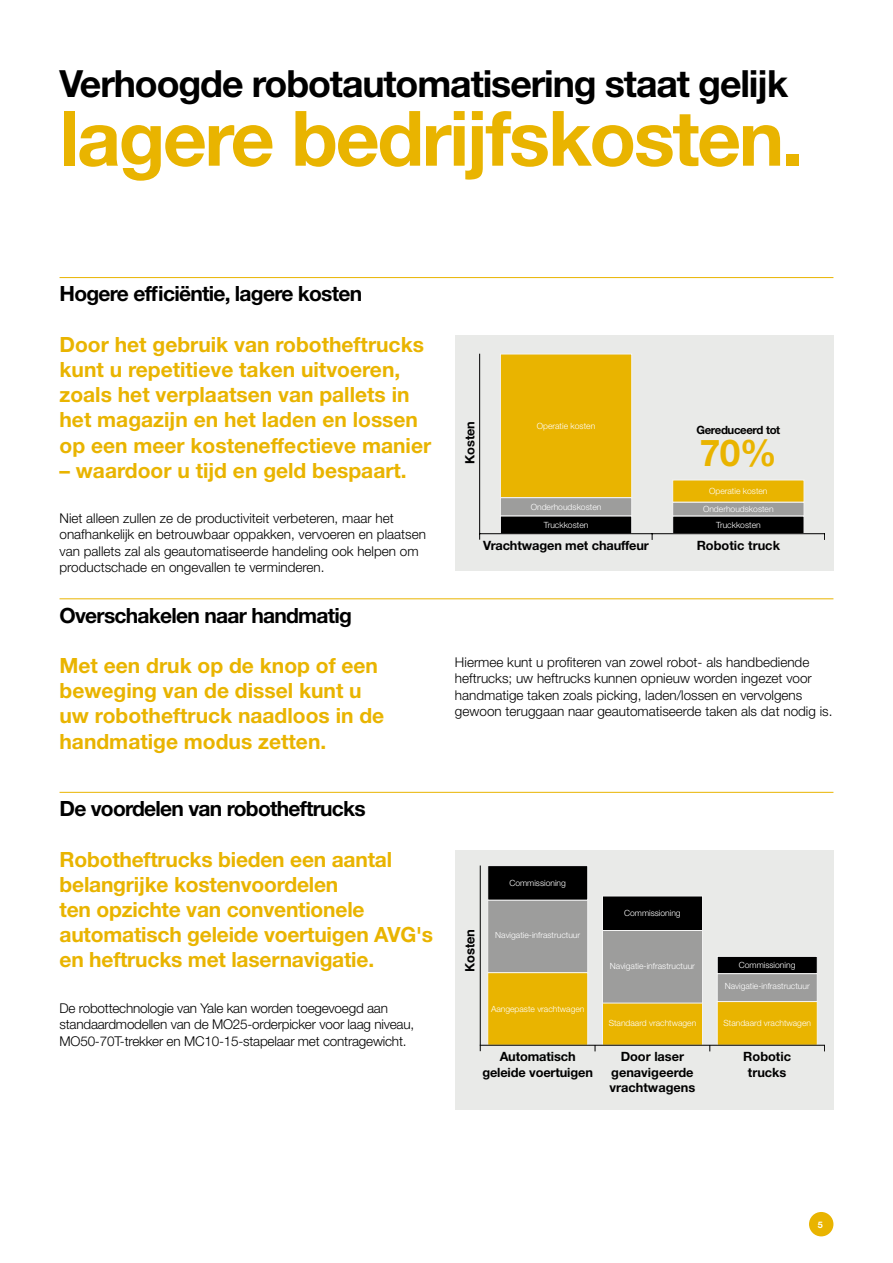
<style>
.page{position:relative;width:893px;height:1263px;background:#fff}
.page>*{position:absolute;margin:0;border:0;box-sizing:border-box;transform-origin:0 0}
.t1{font:700 76.5px "Helvetica Neue";letter-spacing:-.03em;color:#e9b400}
.t2{font:700 37.5px "Helvetica Neue";letter-spacing:-.03em;color:#000}
.t3{font:700 37.05px "Helvetica Neue";color:#e9b400}
.t4{font:700 21px/25.2px "Helvetica Neue";color:#e9b400}
.t5{font:700 21px "Helvetica Neue";letter-spacing:-.035em;color:#000}
.t6{font:300 13.5px/16.2px "Helvetica Neue";color:#000}
.t7{font:700 12.75px/15.3px "Helvetica Neue";color:#000;text-align:center}
.t8{font:700 12.75px "Helvetica";color:#000}
.t9{font:700 11.4px "Helvetica Neue";letter-spacing:-.03em;color:#000}
.t10{font:700 9px "Helvetica Neue";color:#fff}
.t11{font:300 8.55px "Helvetica Neue";color:#fff}
.t12{font:300 8.4px "Helvetica Neue";color:#fff}
</style>
<div class="page">
<div style="left:455px;top:335px;width:378px;height:236px;background:#e9eae8"></div>
<div style="left:500px;top:354px;width:132px;height:144px;background:#e9b400;border:1px solid #f4f4f4"></div>
<div style="left:500px;top:515px;width:132px;height:19px;background:#000"></div>
<div style="left:500px;top:497px;width:132px;height:19px;background:#9d9d9c;border:1px solid #f4f4f4"></div>
<div style="left:672px;top:480px;width:132px;height:22px;background:#e9b400"></div>
<div style="left:672px;top:502px;width:132px;height:14px;background:#9d9d9c;border:1px solid #f4f4f4"></div>
<div style="left:672px;top:516px;width:132px;height:18px;background:#000"></div>
<hr style="left:479px;top:354px;width:1px;height:185px;background:#000">
<hr style="left:480px;top:533px;width:345px;height:1px;background:#000">
<div style="left:455px;top:850px;width:378px;height:259px;background:#e9eae8"></div>
<div style="left:487px;top:900px;width:101px;height:73px;background:#9d9d9c;border:1px solid #f4f4f4"></div>
<div style="left:487px;top:972px;width:101px;height:73px;background:#e9b400;border:1px solid #f4f4f4"></div>
<div style="left:602px;top:1001px;width:101px;height:44px;background:#e9b400;border:1px solid #f4f4f4"></div>
<div style="left:602px;top:930px;width:101px;height:73px;background:#9d9d9c;border:1px solid #f4f4f4"></div>
<div style="left:717px;top:1001px;width:101px;height:44px;background:#e9b400;border:1px solid #f4f4f4"></div>
<div style="left:717px;top:973px;width:101px;height:29px;background:#9d9d9c;border:1px solid #f4f4f4"></div>
<hr style="left:480px;top:866px;width:1px;height:185px;background:#000">
<div style="left:487px;top:865px;width:101px;height:35px;background:#000;border:1px solid #f4f4f4"></div>
<div style="left:602px;top:896px;width:101px;height:35px;background:#000;border:1px solid #f4f4f4"></div>
<div style="left:717px;top:956px;width:101px;height:18px;background:#000;border:1px solid #f4f4f4"></div>
<hr style="left:480px;top:1045px;width:345px;height:1px;background:#000">
<hr style="left:60px;top:277px;width:773px;height:1px;background:#e9b400">
<hr style="left:60px;top:598px;width:773px;height:1px;background:#e9b400">
<hr style="left:60px;top:792px;width:773px;height:1px;background:#e9b400">
<div style="left:809px;top:1212px;width:24px;height:24px;background:#e9b400;border-radius:50%"></div>
<h2 class="t2" style="left:60px;top:61px;width:730px">Verhoogde robotautomatisering staat gelijk</h2>
<h1 class="t1" style="left:60px;top:91px;width:745px">lagere bedrijfskosten.</h1>
<h3 class="t5" style="left:60px;top:281px;width:304px">Hogere efficiëntie, lagere kosten</h3>
<h3 class="t4" style="left:60px;top:331px;width:373px">Door het gebruik van robotheftrucks kunt u repetitieve taken uitvoeren, zoals het verplaatsen van pallets in het magazijn en het laden en lossen op een meer kosteneffectieve manier</h3>
<h3 class="t4" style="left:60px;top:457px;width:349px">– waardoor u tijd en geld bespaart.</h3>
<p class="t6" style="left:60px;top:510px;width:368px">Niet alleen zullen ze de productiviteit verbeteren, maar het onafhankelijk en betrouwbaar oppakken, vervoeren en plaatsen van pallets zal als geautomatiseerde handeling ook helpen om productschade en ongevallen te verminderen.</p>
<h3 class="t5" style="left:60px;top:602px;width:294px">Overschakelen naar handmatig</h3>
<h3 class="t4" style="left:60px;top:652px;width:326px">Met een druk op de knop of een beweging van de dissel kunt u uw robotheftruck naadloos in de handmatige modus zetten.</h3>
<h3 class="t5" style="left:60px;top:796px;width:308px">De voordelen van robotheftrucks</h3>
<h3 class="t4" style="left:60px;top:846px;width:375px">Robotheftrucks bieden een aantal belangrijke kostenvoordelen<br>ten opzichte van conventionele automatisch geleide voertuigen AVG's en heftrucks met lasernavigatie.</h3>
<p class="t6" style="left:60px;top:1000px;width:356px">De robottechnologie van Yale kan worden toegevoegd aan standaardmodellen van de MO25-orderpicker voor laag niveau,<br>MO50-70T-trekker en MC10-15-stapelaar met contragewicht.</p>
<p class="t7" style="left:462px;top:464px;width:45px;rotate:-90deg">Kosten</p>
<p class="t11" style="left:537px;top:421px;width:60px">Operatie kosten</p>
<p class="t9" style="left:696px;top:422px;width:85px">Gereduceerd tot</p>
<h3 class="t3" style="left:700px;top:430px;width:78px">70%</h3>
<p class="t11" style="left:709px;top:486px;width:60px">Operatie kosten</p>
<p class="t11" style="left:531px;top:501px;width:72px">Onderhoudskosten</p>
<p class="t11" style="left:703px;top:504px;width:72px">Onderhoudskosten</p>
<p class="t11" style="left:544px;top:519px;width:46px">Truckkosten</p>
<p class="t11" style="left:716px;top:519px;width:46px">Truckkosten</p>
<p class="t7" style="left:697px;top:537px;width:85px">Robotic truck</p>
<p class="t7" style="left:483px;top:537px;width:167px">Vrachtwagen met chauffeur</p>
<p class="t6" style="left:455px;top:654px;width:379px">Hiermee kunt u profiteren van zowel robot- als handbediende heftrucks; uw heftrucks kunnen opnieuw worden ingezet voor handmatige taken zoals picking, laden/lossen en vervolgens gewoon teruggaan naar geautomatiseerde taken als dat nodig is.</p>
<p class="t11" style="left:509px;top:877px;width:58px">Commissioning</p>
<p class="t8" style="left:460px;top:972px;width:45px;rotate:-90deg">Kosten</p>
<p class="t12" style="left:495px;top:930px;width:87px">Navigatie-infrastructuur</p>
<p class="t11" style="left:491px;top:1004px;width:95px">Aangepaste vrachtwagen</p>
<p class="t11" style="left:624px;top:908px;width:58px">Commissioning</p>
<p class="t11" style="left:610px;top:961px;width:87px">Navigatie-infrastructuur</p>
<p class="t11" style="left:739px;top:960px;width:58px">Commissioning</p>
<p class="t11" style="left:725px;top:981px;width:87px">Navigatie-infrastructuur</p>
<p class="t11" style="left:609px;top:1018px;width:89px">Standaard vrachtwagen</p>
<p class="t11" style="left:723px;top:1018px;width:89px">Standaard vrachtwagen</p>
<p class="t7" style="left:482px;top:1049px;width:112px">Automatisch geleide voertuigen</p>
<p class="t7" style="left:609px;top:1049px;width:87px">Door laser genavigeerde vrachtwagens</p>
<p class="t7" style="left:743px;top:1049px;width:49px">Robotic trucks</p>
<p class="t10" style="left:818px;top:1219px;width:7px">5</p>
</div>
